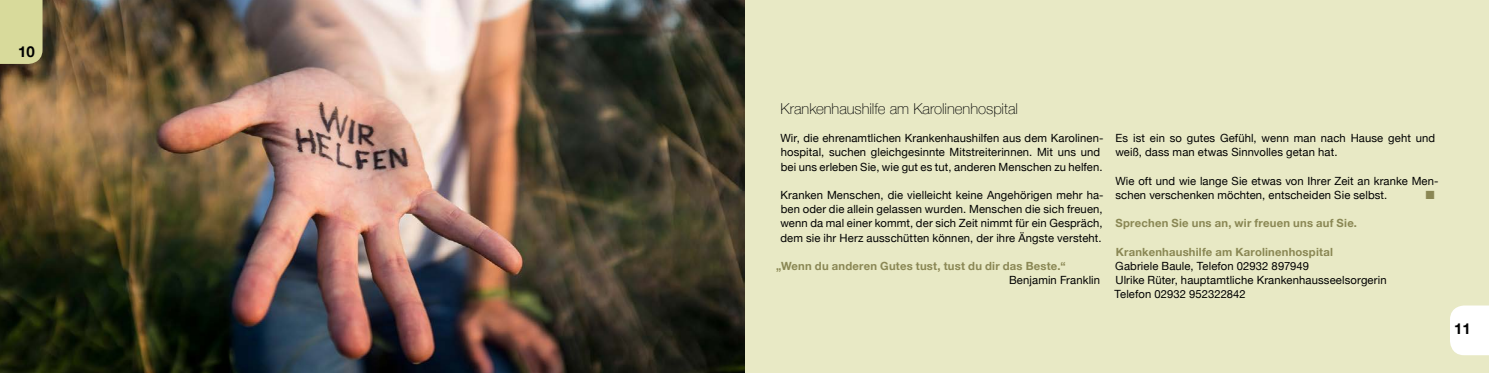
<style>
.page{position:relative;width:1489px;height:373px;background:#fff}
.page>*{position:absolute;margin:0;border:0;box-sizing:border-box;transform-origin:0 0}
.t1{font:100 15px "Helvetica Neue";color:#000}
.t2{font:700 15px "Helvetica Neue";color:#000}
.t3{font:11.25px/14.1px "Helvetica Neue";letter-spacing:.01em;color:#000}
.t4{font:700 11.25px "Helvetica Neue";letter-spacing:.02em;color:#8a8754}
</style>
<div class="page">
<div style="left:744px;top:0;width:744px;height:372px;background:#e8e9c5"></div>
<img style="left:0;top:0;width:744px;height:372px">
<div style="left:0;top:0;width:43px;height:64px;background:#d8da9b"></div>
<div style="left:1450px;top:305px;width:38px;height:49px;background:#fff"></div>
<h1 class="t2" style="left:18px;top:40px;width:18px">10</h1>
<h1 class="t1" style="left:780px;top:97px;width:239px">Krankenhaushilfe am Karolinenhospital</h1>
<p class="t3" style="left:780px;top:131px;width:325px">Wir, die ehrenamtlichen Krankenhaushilfen aus dem Karolinen&shy;hospital, suchen gleichgesinnte Mitstreiterinnen. Mit uns und bei uns erleben Sie, wie gut es tut, anderen Menschen zu helfen.</p>
<p class="t3" style="left:780px;top:188px;width:325px;text-align:justify">Kranken Menschen, die vielleicht keine Angehörigen mehr ha&shy;ben oder die allein gelassen wurden. Menschen die sich freuen, wenn da mal einer kommt, der sich Zeit nimmt für ein Gespräch, dem sie ihr Herz ausschütten können, der ihre Ängste versteht.</p>
<p class="t4" style="left:776px;top:256px;width:291px">„Wenn du anderen Gutes tust, tust du dir das Beste.“</p>
<p class="t3" style="left:1009px;top:273px;width:92px">Benjamin Franklin</p>
<p class="t3" style="left:1115px;top:131px;width:321px">Es ist ein so gutes Gefühl, wenn man nach Hause geht und weiß, dass man etwas Sinnvolles getan hat.</p>
<p class="t3" style="left:1115px;top:174px;width:325px">Wie oft und wie lange Sie etwas von Ihrer Zeit an kranke Men&shy;schen verschenken möchten, entscheiden Sie selbst.</p>
<p class="t4" style="left:1115px;top:214px;width:243px">Sprechen Sie uns an, wir freuen uns auf Sie.</p>
<p class="t4" style="left:1115px;top:242px;width:219px">Krankenhaushilfe am Karolinenhospital</p>
<p class="t3" style="left:1114px;top:259px;width:274px">Gabriele Baule, Telefon 02932 897949<br>Ulrike Rüter, hauptamtliche Krankenhausseelsorgerin<br>Telefon 02932 952322842</p>
<h1 class="t2" style="left:1453px;top:316px;width:18px">11</h1>
</div>
